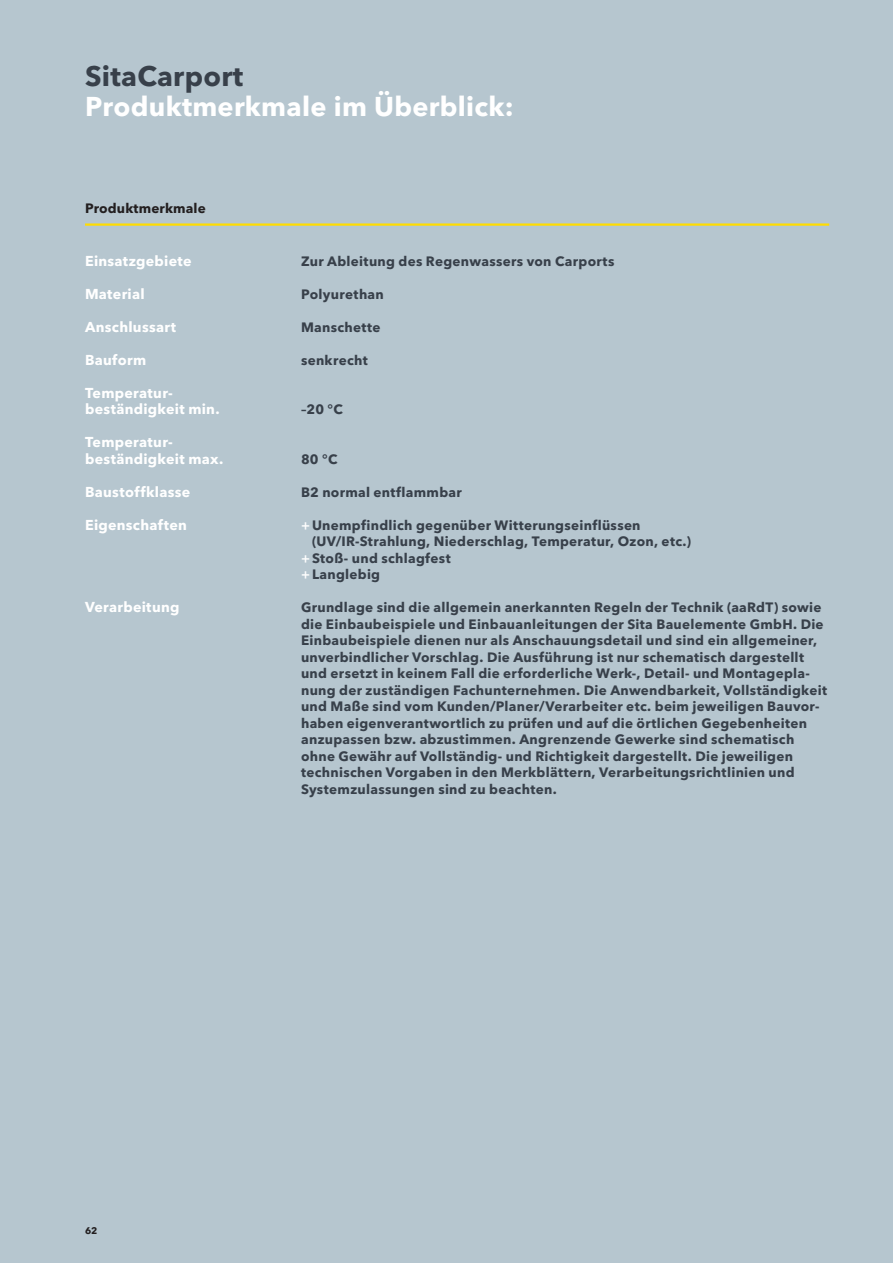
<style>
.page{position:relative;width:893px;height:1263px;background:#b6c6cf}
.page>*{position:absolute;margin:0;border:0;box-sizing:border-box;transform-origin:0 0}
.t1{font:700 28.05px "Avenir Next W1 G";letter-spacing:.01em;color:#38404a}
.t2{font:700 27px "Avenir Next W1 G";letter-spacing:.01em;color:#fff}
.t3{font:700 14.25px/16.5px "Avenir Next W1 G";letter-spacing:.02em;color:#fff}
.t4{font:700 13.5px/16.5px "Avenir Next W1 G";letter-spacing:.02em;color:#38404a}
.t5{font:700 13.5px "Avenir Next W1 G";letter-spacing:.01em;color:#231f20}
.t6{font:700 9.6px "Avenir Next W1 G";color:#231f20}
.s1{font-weight:600;color:#fff}
</style>
<div class="page">
<hr style="left:85px;top:223px;width:744px;height:3px;background:#ffdc01">
<h1 class="t1" style="left:85px;top:59px;width:160px">SitaCarport</h1>
<h2 class="t2" style="left:85px;top:90px;width:430px">Produktmerkmale im Überblick:</h2>
<p class="t5" style="left:85px;top:200px;width:122px">Produktmerkmale</p>
<p class="t3" style="left:85px;top:253px;width:108px">Einsatzgebiete</p>
<p class="t4" style="left:301px;top:253px;width:315px">Zur Ableitung des Regenwassers von Carports</p>
<p class="t3" style="left:85px;top:286px;width:61px">Material</p>
<p class="t4" style="left:301px;top:286px;width:84px">Polyurethan</p>
<p class="t3" style="left:85px;top:319px;width:93px">Anschlussart</p>
<p class="t4" style="left:301px;top:319px;width:81px">Manschette</p>
<p class="t3" style="left:85px;top:352px;width:63px">Bauform</p>
<p class="t4" style="left:301px;top:352px;width:68px">senkrecht</p>
<p class="t3" style="left:85px;top:385px;width:136px">Temperatur&shy;beständigkeit min.</p>
<p class="t4" style="left:301px;top:401px;width:43px">–20 °C</p>
<p class="t3" style="left:85px;top:434px;width:140px">Temperatur&shy;beständigkeit max.</p>
<p class="t4" style="left:301px;top:451px;width:38px">80 °C</p>
<p class="t3" style="left:85px;top:484px;width:107px">Baustoffklasse</p>
<p class="t4" style="left:301px;top:484px;width:162px">B2 normal entflammbar</p>
<p class="t3" style="left:85px;top:517px;width:103px">Eigenschaften</p>
<p class="t4" style="left:301px;top:517px;width:341px"><span class="s1">+</span>Unempfindlich gegenüber Witterungseinflüssen</p>
<p class="t4" style="left:312px;top:533px;width:380px">(UV/IR-Strahlung, Niederschlag, Temperatur, Ozon, etc.)</p>
<p class="t4" style="left:301px;top:550px;width:151px"><span class="s1">+</span>Stoß- und schlagfest</p>
<p class="t4" style="left:301px;top:566px;width:81px"><span class="s1">+</span>Langlebig</p>
<p class="t3" style="left:85px;top:599px;width:96px">Verarbeitung</p>
<p class="t4" style="left:301px;top:599px;width:527px">Grundlage sind die allgemein anerkannten Regeln der Technik (aaRdT) sowie die Einbaubeispiele und Einbauanleitungen der Sita Bauelemente GmbH. Die Einbaubeispiele dienen nur als Anschauungsdetail und sind ein allgemeiner, unverbindlicher Vorschlag. Die Ausführung ist nur schematisch dargestellt und ersetzt in keinem Fall die erforderliche Werk-, Detail- und Montagepla&shy;nung der zuständigen Fachunternehmen. Die Anwendbarkeit, Vollständigkeit und Maße sind vom Kunden/Planer/Verarbeiter etc. beim jeweiligen Bauvor&shy;haben eigenverantwortlich zu prüfen und auf die örtlichen Gegebenheiten anzupassen bzw. abzustimmen. Angrenzende Gewerke sind schematisch ohne Gewähr auf Vollständig- und Richtigkeit dargestellt. Die jeweiligen technischen Vorgaben in den Merkblättern, Verarbeitungsrichtlinien und Systemzulassungen sind zu beachten.</p>
<p class="t6" style="left:85px;top:1224px;width:14px">62</p>
</div>
